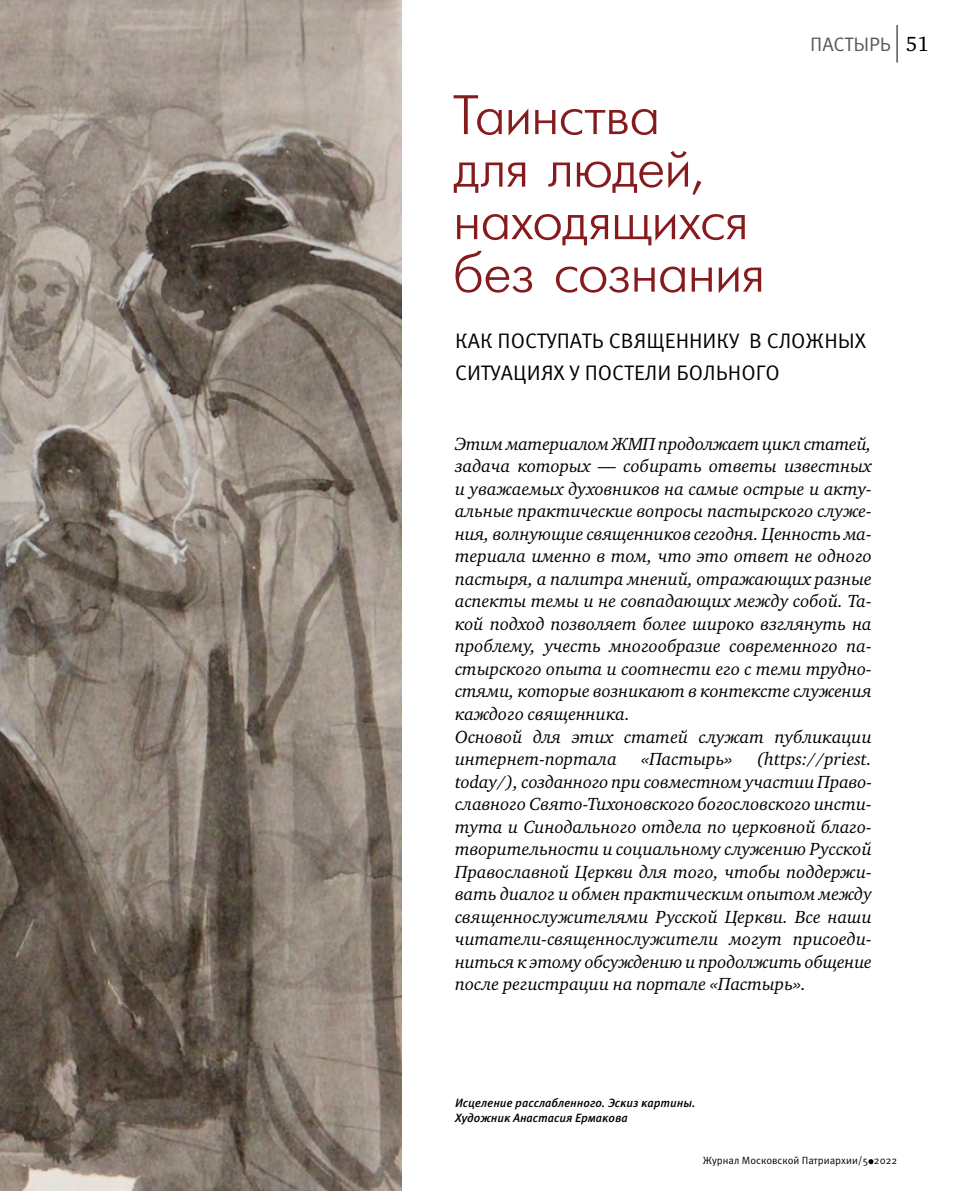
<style>
.page{position:relative;width:957px;height:1191px;background:#fff}
.page>*{position:absolute;margin:0;border:0;box-sizing:border-box;transform-origin:0 0}
.t1{font:55.5px/52.5px "Futuris";letter-spacing:-.02em;color:#861b1e}
.t2{font:21px/31.5px "Meta Pro";color:#000}
.t3{font:21px "Charter ITC";color:#000}
.t4{font:19.5px "Meta Pro";letter-spacing:-.005em;color:#58595b}
.t5{font:italic 18px/22.5px "Charter ITC";color:#000}
.t6{font:italic 500 12px/15px "Meta Pro";letter-spacing:-.005em;color:#000}
.t7{font:10.5px "Meta Pro";color:#000}
</style>
<div class="page">
<hr style="left:896px;top:25px;width:1px;height:38px;background:#000">
<svg style="left:868px;top:1159px;width:5px;height:5px"></svg>
<img style="left:0;top:0;width:402px;height:1191px">
<p class="t4" style="left:810px;top:32px;width:82px">ПАСТЫРЬ</p>
<p class="t3" style="left:906px;top:30px;width:25px">51</p>
<h1 class="t1" style="left:453px;top:90px;width:314px">Таинства<br>для людей, находящихся без сознания</h1>
<p class="t2" style="left:455px;top:326px;width:413px">КАК ПОСТУПАТЬ СВЯЩЕННИКУ В СЛОЖНЫХ<br>СИТУАЦИЯХ У ПОСТЕЛИ БОЛЬНОГО</p>
<p class="t5" style="left:455px;top:432px;width:418px">Этим материалом ЖМП продолжает цикл статей, задача которых — собирать ответы известных и уважаемых духовников на самые острые и акту&shy;альные практические вопросы пастырского служе&shy;ния, волнующие священников сегодня. Ценность ма&shy;териала именно в том, что это ответ не одного пастыря, а палитра мнений, отражающих разные аспекты темы и не совпадающих между собой. Та&shy;кой подход позволяет более широко взглянуть на проблему, учесть многообразие современного па&shy;стырского опыта и соотнести его с теми трудно&shy;стями, которые возникают в контексте служения каждого священника.<br>Основой для этих статей служат публикации интернет-портала</p>
<p class="t5" style="left:455px;top:747px;width:418px;text-align:justify;text-indent:302px">(https://priest. today/), созданного при совместном участии Право&shy;славного Свято-Тихоновского богословского инсти&shy;тута и Синодального отдела по церковной благо&shy;творительности и социальному служению Русской Православной Церкви для того, чтобы поддержи&shy;вать диалог и обмен практическим опытом между священнослужителями Русской Церкви. Все наши читатели-священнослужители могут присоеди&shy;ниться к этому обсуждению и продолжить общение после регистрации на портале «Пастырь».</p>
<p class="t5" style="left:641px;top:747px;width:92px">«Пастырь»</p>
<p class="t6" style="left:455px;top:1095px;width:242px">Исцеление расслабленного. Эскиз картины.<br>Художник Анастасия Ермакова</p>
<p class="t7" style="left:703px;top:1153px;width:196px">Журнал Московской Патриархии/5 2022</p>
</div>
